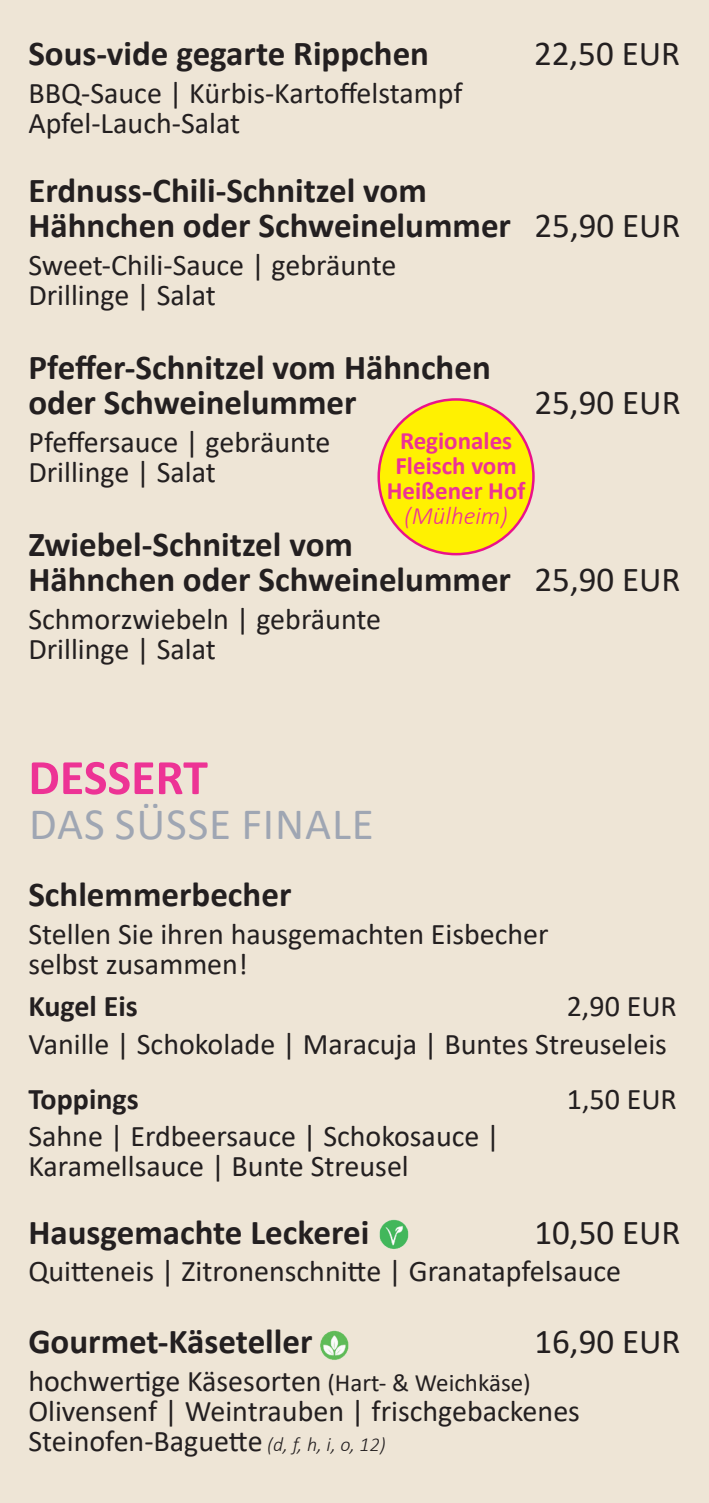
<style>
.page{position:relative;width:709px;height:1503px;background:#fff}
.page>*{position:absolute;margin:0;border:0;box-sizing:border-box;transform-origin:0 0}
.t1{font:700 50px "Calibri";color:#ed3395}
.t2{font:45px "Calibri";letter-spacing:.02em;color:#9fa6b3}
.t3{font:700 35px/35px "Calibri";color:#231f20}
.t4{font:35px "Calibri";color:#231f20}
.t5{font:30px/30px "Calibri";color:#231f20}
.t6{font:700 30px "Calibri";color:#231f20}
.t7{font:700 25px/25px "Calibri";color:#ed3395;text-align:center}
.t8{font:italic 300 25px "Calibri";color:#ed3395}
.s1{font-weight:400}
.s2{font-size:25px}
.s3{font-weight:300;font-style:italic;font-size:20px}
</style>
<div class="page">
<div style="left:0;top:0;width:709px;height:1502px;background:#eee5d6"></div>
<img style="left:320px;top:1330px;width:29px;height:30px">
<img style="left:379px;top:1219px;width:30px;height:30px">
<div style="left:379px;top:399px;width:154px;height:155px;background:#fff101;border-radius:50%"></div>
<p class="t3" style="left:28px;top:36px;width:402px">Sous-vide gegarte Rippchen</p>
<p class="t4" style="left:534px;top:29px;width:148px">22,50 EUR</p>
<p class="t5" style="left:28px;top:77px;width:435px">BBQ-Sauce | Kürbis-Kartoffelstampf<br>Apfel-Lauch-Salat</p>
<p class="t3" style="left:28px;top:173px;width:653px">Erdnuss-Chili-Schnitzel vom<br>Hähnchen oder Schweinelummer <span class="s1">25,90 EUR</span></p>
<p class="t5" style="left:28px;top:249px;width:369px">Sweet-Chili-Sauce | gebräunte<br>Drillinge | Salat</p>
<p class="t3" style="left:28px;top:350px;width:464px">Pfeffer-Schnitzel vom Hähnchen oder Schweinelummer</p>
<p class="t5" style="left:28px;top:426px;width:303px">Pfeffersauce | gebräunte<br>Drillinge | Salat</p>
<p class="t7" style="left:387px;top:428px;width:140px">Regionales<br>Fleisch vom<br>Heißener Hof</p>
<p class="t8" style="left:404px;top:500px;width:105px">(Mülheim)</p>
<p class="t4" style="left:534px;top:378px;width:148px">25,90 EUR</p>
<p class="t3" style="left:28px;top:527px;width:653px">Zwiebel-Schnitzel vom<br>Hähnchen oder Schweinelummer <span class="s1">25,90 EUR</span></p>
<p class="t5" style="left:28px;top:603px;width:354px">Schmorzwiebeln | gebräunte<br>Drillinge | Salat</p>
<h1 class="t1" style="left:28px;top:742px;width:181px">DESSERT</h1>
<h2 class="t2" style="left:29px;top:793px;width:346px">DAS SÜSSE FINALE</h2>
<p class="t3" style="left:28px;top:876px;width:264px">Schlemmerbecher</p>
<p class="t5" style="left:28px;top:918px;width:522px">Stellen Sie ihren hausgemachten Eisbecher selbst zusammen!</p>
<p class="t6" style="left:28px;top:985px;width:111px">Kugel Eis</p>
<p class="t5" style="left:28px;top:986px;width:650px;line-height:37.5px;text-indent:538px">2,90 EUR<br>Vanille | Schokolade | Maracuja | Buntes Streuseleis</p>
<p class="t6" style="left:28px;top:1077px;width:112px">Toppings</p>
<p class="t5" style="left:567px;top:1083px;width:112px">1,50 EUR</p>
<p class="t5" style="left:28px;top:1120px;width:473px">Sahne | Erdbeersauce | Schokosauce |<br>Karamellsauce | Bunte Streusel</p>
<p class="t3" style="left:28px;top:1214px;width:342px">Hausgemachte Leckerei</p>
<p class="t4" style="left:534px;top:1207px;width:148px">10,50 EUR</p>
<p class="t5" style="left:28px;top:1255px;width:594px">Quitteneis | Zitronenschnitte | Granatapfelsauce</p>
<p class="t3" style="left:28px;top:1323px;width:286px">Gourmet-Käseteller</p>
<p class="t4" style="left:534px;top:1317px;width:148px">16,90 EUR</p>
<p class="t5" style="left:28px;top:1365px;width:553px">hochwertige Käsesorten <span class="s2">(Hart- &amp; Weichkäse)<br></span>Olivensenf | Weintrauben | frischgebackenes<br>Steinofen-Baguette <span class="s3">(d, f, h, i, o, 12)</span></p>
</div>
